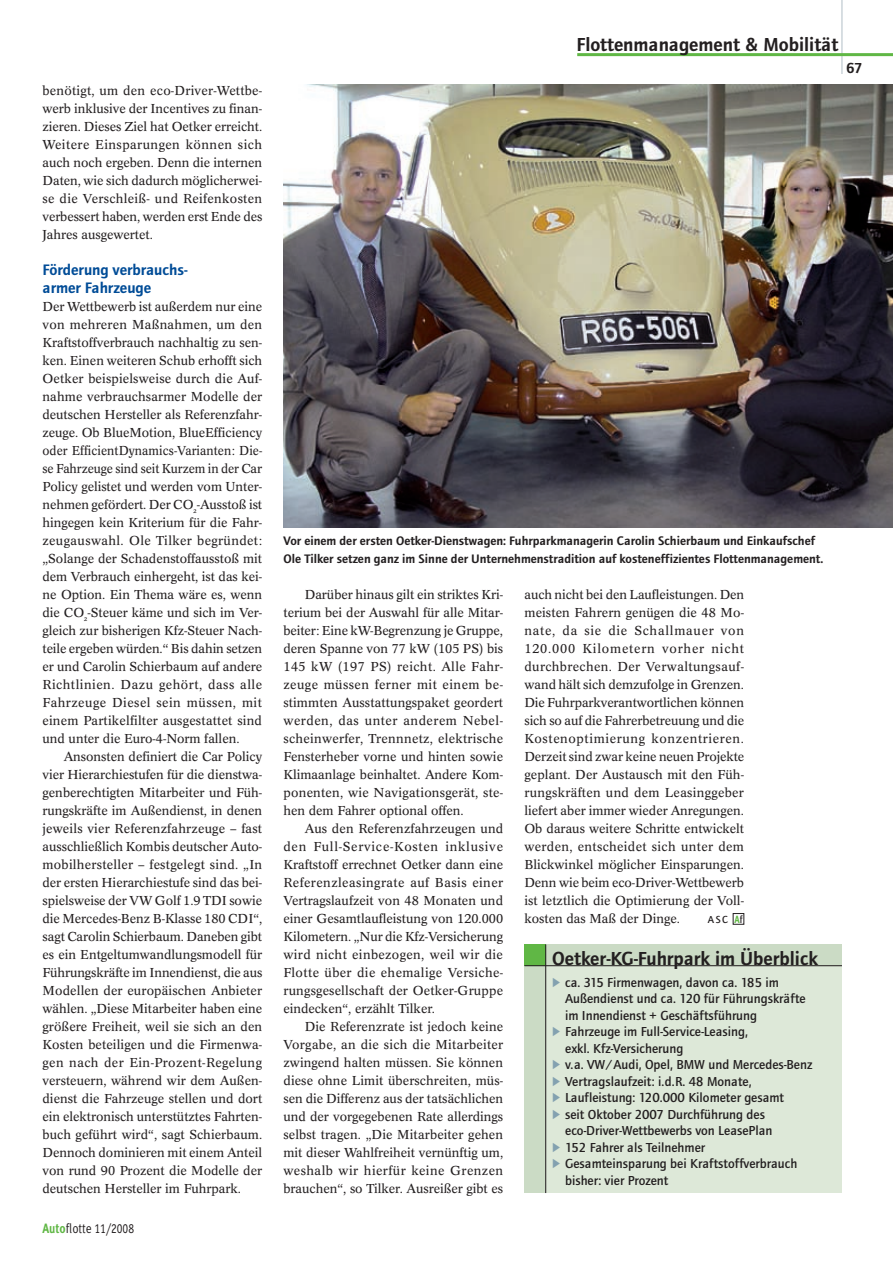
<style>
.page{position:relative;width:893px;height:1263px;background:#fff}
.page>*{position:absolute;margin:0;border:0;box-sizing:border-box;transform-origin:0 0}
.t1{font:600 19.5px "Foundry Journal";color:#231f20}
.t2{font:600 15.75px/18px "Foundry Journal";letter-spacing:-.005em;color:#014c97}
.t3{font:600 15px "Foundry Journal";color:#231f20}
.t4{font:500 13.5px/16.5px "Foundry Journal";color:#231f20}
.t5{font:13.5px "Officina Sans Std";color:#231f20;scale:.85 1}
.t6{font:12.75px/18px "Concorde BQ";letter-spacing:-.005em;color:#231f20;text-align:justify}
.t7{font:600 12.75px/18px "Foundry Journal";color:#231f20}
.t8{font:500 10.5px "Foundry Journal";color:#231f20}
.s1{font-family:"Meta OT";font-weight:700;color:#60b745}
.s2{font-family:"Meta OT"}
</style>
<div class="page">
<hr style="left:842px;top:0;width:1px;height:74px;background:#b1bec6">
<hr style="left:577px;top:53px;width:316px;height:3px;background:#60b745">
<div style="left:733px;top:913px;width:11px;height:11px;border:1px solid #231f20"></div>
<img style="left:283px;top:85px;width:610px;height:442px">
<div style="left:524px;top:944px;width:318px;height:249px;background:#cbdbc5"></div>
<div style="left:546px;top:966px;width:296px;height:227px;background:#dde8d8"></div>
<div style="left:524px;top:944px;width:22px;height:22px;background:#60b745"></div>
<hr style="left:545px;top:944px;width:1px;height:249px;background:#231f20">
<hr style="left:524px;top:965px;width:318px;height:1px;background:#231f20">
<p class="t6" style="left:43px;top:82px;width:221px">benötigt, um den eco-Driver-Wettbe&shy;werb inklusive der Incentives zu finan&shy;zieren. Dieses Ziel hat Oetker erreicht.<br>Weitere Einsparungen können sich auch noch ergeben. Denn die internen Daten, wie sich dadurch möglicherwei&shy;se die Verschleiß- und Reifenkosten verbessert haben, werden erst Ende des Jahres ausgewertet.</p>
<p class="t2" style="left:43px;top:261px;width:146px">Förderung verbrauchs&shy;armer Fahrzeuge</p>
<p class="t6" style="left:43px;top:298px;width:221px">Der Wettbewerb ist außerdem nur eine von mehreren Maßnahmen, um den Kraftstoffverbrauch nachhaltig zu sen&shy;ken. Einen weiteren Schub erhofft sich Oetker beispielsweise durch die Auf&shy;nahme verbrauchsarmer Modelle der deutschen Hersteller als Referenzfahr&shy;zeuge. Ob BlueMotion, BlueEfficiency oder EfficientDynamics-Varianten: Die&shy;se Fahrzeuge sind seit Kurzem in der Car Policy gelistet und werden vom Unter&shy;nehmen gefördert. Der CO<sub>2</sub>-Ausstoß ist hingegen kein Kriterium für die Fahr&shy;zeugauswahl. Ole Tilker begründet: „Solange der Schadenstoffausstoß mit dem Verbrauch einhergeht, ist das kei&shy;ne Option. Ein Thema wäre es, wenn die CO<sub>2</sub>-Steuer käme und sich im Ver&shy;gleich zur bisherigen Kfz-Steuer Nach&shy;teile ergeben würden.“ Bis dahin setzen er und Carolin Schierbaum auf andere Richtlinien. Dazu gehört, dass alle Fahrzeuge Diesel sein müssen, mit einem Partikelfilter ausgestattet sind und unter die Euro-4-Norm fallen.</p>
<p class="t6" style="left:43px;top:748px;width:221px;text-indent:21px">Ansonsten definiert die Car Policy vier Hierarchiestufen für die dienstwa&shy;genberechtigten Mitarbeiter und Füh&shy;rungskräfte im Außendienst, in denen jeweils vier Referenzfahrzeuge – fast ausschließlich Kombis deutscher Auto&shy;mobilhersteller – festgelegt sind. „In der ersten Hierarchiestufe sind das bei&shy;spielsweise der VW Golf 1.9 TDI sowie die Mercedes-Benz B-Klasse 180 CDI“, sagt Carolin Schierbaum. Daneben gibt es ein Entgeltumwandlungsmodell für Führungskräfte im Innendienst, die aus Modellen der europäischen Anbieter wählen. „Diese Mitarbeiter haben eine größere Freiheit, weil sie sich an den Kosten beteiligen und die Firmenwa&shy;gen nach der Ein-Prozent-Regelung versteuern, während wir dem Außen&shy;dienst die Fahrzeuge stellen und dort ein elektronisch unterstütztes Fahrten&shy;buch geführt wird“, sagt Schierbaum.<br>Dennoch dominieren mit einem Anteil von rund 90 Prozent die Modelle der deutschen Hersteller im Fuhrpark.</p>
<p class="t5" style="left:43px;top:1221px;width:109px"><span class="s1">Auto</span><span class="s2">flotte</span> 11/2008</p>
<h1 class="t1" style="left:576px;top:33px;width:263px">Flottenmanagement &amp; Mobilität</h1>
<p class="t3" style="left:846px;top:59px;width:18px">67</p>
<p class="t7" style="left:283px;top:532px;width:541px">Vor einem der ersten Oetker-Dienstwagen: Fuhrparkmanagerin Carolin Schierbaum und Einkaufschef<br>Ole Tilker setzen ganz im Sinne der Unternehmenstradition auf kosteneffizientes Flottenmanagement.</p>
<p class="t6" style="left:283px;top:586px;width:221px;text-indent:21px">Darüber hinaus gilt ein striktes Kri&shy;terium bei der Auswahl für alle Mitar&shy;beiter: Eine kW-Begrenzung je Gruppe, deren Spanne von 77 kW (105 PS) bis 145 kW (197 PS) reicht. Alle Fahr&shy;zeuge müssen ferner mit einem be&shy;stimmten Ausstattungspaket geordert werden, das unter anderem Nebel&shy;scheinwerfer, Trennnetz, elektrische Fensterheber vorne und hinten sowie Klimaanlage beinhaltet. Andere Kom&shy;ponenten, wie Navigationsgerät, ste&shy;hen dem Fahrer optional offen.</p>
<p class="t6" style="left:283px;top:820px;width:221px;text-indent:21px">Aus den Referenzfahrzeugen und den Full-Service-Kosten inklusive Kraftstoff errechnet Oetker dann eine Referenzleasingrate auf Basis einer Vertragslaufzeit von 48 Monaten und einer Gesamtlaufleistung von 120.000<br>Kilometern. „Nur die Kfz-Versicherung wird nicht einbezogen, weil wir die Flotte über die ehemalige Versiche&shy;rungsgesellschaft der Oetker-Gruppe eindecken“, erzählt Tilker.</p>
<p class="t6" style="left:283px;top:1018px;width:221px;text-indent:21px">Die Referenzrate ist jedoch keine Vorgabe, an die sich die Mitarbeiter zwingend halten müssen. Sie können diese ohne Limit überschreiten, müs&shy;sen die Differenz aus der tatsächlichen und der vorgegebenen Rate allerdings selbst tragen. „Die Mitarbeiter gehen mit dieser Wahlfreiheit vernünftig um, weshalb wir hierfür keine Grenzen brauchen“, so Tilker. Ausreißer gibt es</p>
<p class="t6" style="left:524px;top:586px;width:221px">auch nicht bei den Laufleistungen. Den meisten Fahrern genügen die 48 Mo&shy;nate, da sie die Schallmauer von 120.000 Kilometern vorher nicht durchbrechen. Der Verwaltungsauf&shy;wand hält sich demzufolge in Grenzen.<br>Die Fuhrparkverantwortlichen können sich so auf die Fahrerbetreuung und die Kostenoptimierung konzentrieren.<br>Derzeit sind zwar keine neuen Projekte geplant. Der Austausch mit den Füh&shy;rungskräften und dem Leasinggeber liefert aber immer wieder Anregungen.<br>Ob daraus weitere Schritte entwickelt werden, entscheidet sich unter dem Blickwinkel möglicher Einsparungen.<br>Denn wie beim eco-Driver-Wettbewerb ist letztlich die Optimierung der Voll&shy;kosten das Maß der Dinge.</p>
<p class="t8" style="left:708px;top:914px;width:36px">Asc <span class="s1">A</span><span class="s2">f</span></p>
<h1 class="t1" style="left:552px;top:948px;width:267px">Oetker-KG-Fuhrpark im Überblick</h1>
<p class="t4" style="left:565px;top:974px;width:249px">ca. 315 Firmenwagen, davon ca. 185 im Außendienst und ca. 120 für Führungskräfte im Innendienst + Geschäftsführung Fahrzeuge im Full-Service-Leasing,<br>exkl. Kfz-Versicherung<br>v.a. VW/Audi, Opel, BMW und Mercedes-Benz Vertragslaufzeit: i.d.R. 48 Monate, Laufleistung: 120.000 Kilometer gesamt<br>seit Oktober 2007 Durchführung des eco-Driver-Wettbewerbs von LeasePlan<br>152 Fahrer als Teilnehmer<br>Gesamteinsparung bei Kraftstoffverbrauch bisher: vier Prozent</p>
</div>
